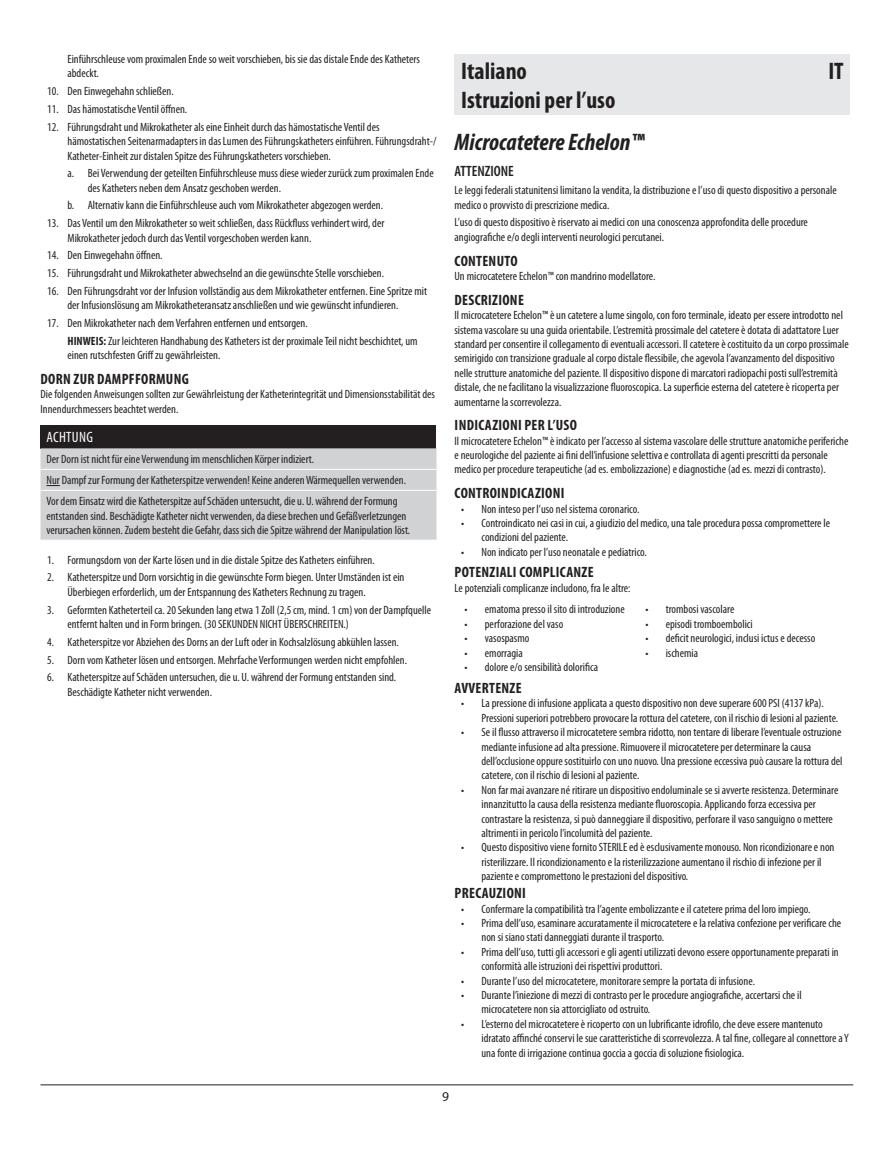
<style>
.page{position:relative;width:891px;height:1161px;background:#fff}
.page>*{position:absolute;margin:0;border:0;box-sizing:border-box;transform-origin:0 0}
.t1{font:700 condensed 24px "Myriad Pro";color:#231f20}
.t2{font:italic 700 condensed 24px "Myriad Pro";color:#231f20}
.t3{font:700 condensed 15px "Myriad Pro";letter-spacing:.02em;color:#231f20}
.t4{font:600 condensed 15px "Myriad Pro";color:#231f20}
.t5{font:condensed 15px "Myriad Pro";color:#fff}
.t6{font:13.5px "Myriad Pro";color:#231f20}
.t7{font:condensed 12px/14.4px "Myriad Pro";color:#231f20}
.s1{font-weight:700}
</style>
<div class="page">
<hr style="left:40px;top:1084px;width:813px;height:1px;background:#231f20">
<div style="left:40px;top:425px;width:396px;height:23px;background:#231f20"></div>
<div style="left:40px;top:448px;width:396px;height:92px;background:#d1d2d4"></div>
<div style="left:454px;top:54px;width:396px;height:60px;background:#e6e7e9"></div>
<p class="t7" style="left:68px;top:52px;width:354px">Einführschleuse vom proximalen Ende so weit vorschieben, bis sie das distale Ende des Katheters abdeckt.</p>
<p class="t7" style="left:47px;top:84px;width:128px">10. Den Einwegehahn schließen.</p>
<p class="t7" style="left:47px;top:102px;width:142px">11. Das hämostatische Ventil öffnen.</p>
<p class="t7" style="left:68px;top:119px;width:371px;text-indent:-20px">12. Führungsdraht und Mikrokatheter als eine Einheit durch das hämostatische Ventil des hämostatischen Seitenarmadapters in das Lumen des Führungskatheters einführen. Führungsdraht-/<br>Katheter-Einheit zur distalen Spitze des Führungskatheters vorschieben.</p>
<p class="t7" style="left:88px;top:166px;width:348px;text-indent:-20px">a. Bei Verwendung der geteilten Einführschleuse muss diese wieder zurück zum proximalen Ende des Katheters neben dem Ansatz geschoben werden.</p>
<p class="t7" style="left:68px;top:198px;width:317px">b. Alternativ kann die Einführschleuse auch vom Mikrokatheter abgezogen werden.</p>
<p class="t7" style="left:68px;top:216px;width:318px;text-indent:-20px">13. Das Ventil um den Mikrokatheter so weit schließen, dass Rückfluss verhindert wird, der<br>Mikrokatheter jedoch durch das Ventil vorgeschoben werden kann.</p>
<p class="t7" style="left:47px;top:248px;width:117px">14. Den Einwegehahn öffnen.</p>
<p class="t7" style="left:47px;top:266px;width:338px">15. Führungsdraht und Mikrokatheter abwechselnd an die gewünschte Stelle vorschieben.</p>
<p class="t7" style="left:68px;top:284px;width:361px;text-indent:-20px">16. Den Führungsdraht vor der Infusion vollständig aus dem Mikrokatheter entfernen. Eine Spritze mit der Infusionslösung am Mikrokatheteransatz anschließen und wie gewünscht infundieren.</p>
<p class="t7" style="left:68px;top:314px;width:352px;line-height:17.7px;text-indent:-20px">17. Den Mikrokatheter nach dem Verfahren entfernen und entsorgen.<br><span class="s1">HINWEIS:</span> Zur leichteren Handhabung des Katheters ist der proximale Teil nicht beschichtet, um</p>
<p class="t7" style="left:68px;top:348px;width:154px">einen rutschfesten Griff zu gewährleisten.</p>
<p class="t3" style="left:41px;top:370px;width:150px">DORN ZUR DAMPFFORMUNG</p>
<p class="t7" style="left:40px;top:387px;width:396px">Die folgenden Anweisungen sollten zur Gewährleistung der Katheterintegrität und Dimensionsstabilität des<br>Innendurchmessers beachtet werden.</p>
<p class="t5" style="left:47px;top:428px;width:14px">Achtung</p>
<p class="t7" style="left:46px;top:449px;width:361px;line-height:21px">Der Dorn ist nicht für eine Verwendung im menschlichen Körper indiziert.<br>Nur Dampf zur Formung der Katheterspitze verwenden! Keine anderen Wärmequellen verwenden.<br>Vor dem Einsatz wird die Katheterspitze auf Schäden untersucht, die u. U. während der Formung</p>
<p class="t7" style="left:46px;top:508px;width:365px">entstanden sind. Beschädigte Katheter nicht verwenden, da diese brechen und Gefäßverletzungen verursachen können. Zudem besteht die Gefahr, dass sich die Spitze während der Manipulation löst.</p>
<p class="t7" style="left:47px;top:552px;width:329px">1. Formungsdorn von der Karte lösen und in die distale Spitze des Katheters einführen.</p>
<p class="t7" style="left:67px;top:570px;width:339px;text-indent:-20px">2. Katheterspitze und Dorn vorsichtig in die gewünschte Form biegen. Unter Umständen ist ein<br>Überbiegen erforderlich, um der Entspannung des Katheters Rechnung zu tragen.</p>
<p class="t7" style="left:67px;top:602px;width:365px;text-indent:-20px">3. Geformten Katheterteil ca. 20 Sekunden lang etwa 1 Zoll (2,5 cm, mind. 1 cm) von der Dampfquelle entfernt halten und in Form bringen. (30 SEKUNDEN NICHT ÜBERSCHREITEN.)</p>
<p class="t7" style="left:47px;top:634px;width:353px">4. Katheterspitze vor Abziehen des Dorns an der Luft oder in Kochsalzlösung abkühlen lassen.</p>
<p class="t7" style="left:47px;top:652px;width:361px">5. Dorn vom Katheter lösen und entsorgen. Mehrfache Verformungen werden nicht empfohlen.</p>
<p class="t7" style="left:67px;top:670px;width:330px;text-indent:-20px">6. Katheterspitze auf Schäden untersuchen, die u. U. während der Formung entstanden sind.<br>Beschädigte Katheter nicht verwenden.</p>
<h1 class="t1" style="left:461px;top:56px;width:67px">Italiano</h1>
<h1 class="t1" style="left:828px;top:56px;width:17px">IT</h1>
<h1 class="t1" style="left:461px;top:85px;width:156px">Istruzioni per l’uso</h1>
<h1 class="t2" style="left:455px;top:127px;width:191px">Microcatetere Echelon™</h1>
<p class="t4" style="left:454px;top:162px;width:61px">ATTENZIONE</p>
<p class="t7" style="left:454px;top:183px;width:384px">Le leggi federali statunitensi limitano la vendita, la distribuzione e l’uso di questo dispositivo a personale medico o provvisto di prescrizione medica.</p>
<p class="t7" style="left:454px;top:215px;width:355px">L’uso di questo dispositivo è riservato ai medici con una conoscenza approfondita delle procedure angiografiche e/o degli interventi neurologici percutanei.</p>
<p class="t3" style="left:455px;top:251px;width:65px">CONTENUTO</p>
<p class="t7" style="left:454px;top:269px;width:202px">Un microcatetere Echelon™ con mandrino modellatore.</p>
<p class="t3" style="left:455px;top:290px;width:71px">DESCRIZIONE</p>
<p class="t7" style="left:454px;top:308px;width:396px">Il microcatetere Echelon™ è un catetere a lume singolo, con foro terminale, ideato per essere introdotto nel sistema vascolare su una guida orientabile. L’estremità prossimale del catetere è dotata di adattatore Luer standard per consentire il collegamento di eventuali accessori. Il catetere è costituito da un corpo prossimale semirigido con transizione graduale al corpo distale flessibile, che agevola l’avanzamento del dispositivo nelle strutture anatomiche del paziente. Il dispositivo dispone di marcatori radiopachi posti sull’estremità distale, che ne facilitano la visualizzazione fluoroscopica. La superficie esterna del catetere è ricoperta per aumentarne la scorrevolezza.</p>
<p class="t3" style="left:455px;top:416px;width:124px">INDICAZIONI PER L’USO</p>
<p class="t7" style="left:454px;top:433px;width:395px">Il microcatetere Echelon™ è indicato per l’accesso al sistema vascolare delle strutture anatomiche periferiche e neurologiche del paziente ai fini dell’infusione selettiva e controllata di agenti prescritti da personale medico per procedure terapeutiche (ad es. embolizzazione) e diagnostiche (ad es. mezzi di contrasto).</p>
<p class="t3" style="left:455px;top:484px;width:111px">CONTROINDICAZIONI</p>
<p class="t7" style="left:461px;top:501px;width:180px">• Non inteso per l’uso nel sistema coronarico.</p>
<p class="t7" style="left:481px;top:516px;width:350px;text-indent:-20px">• Controindicato nei casi in cui, a giudizio del medico, una tale procedura possa compromettere le condizioni del paziente.</p>
<p class="t7" style="left:461px;top:545px;width:187px">• Non indicato per l’uso neonatale e pediatrico.</p>
<p class="t3" style="left:455px;top:563px;width:140px">POTENZIALI COMPLICANZE</p>
<p class="t7" style="left:454px;top:580px;width:178px">Le potenziali complicanze includono, fra le altre:</p>
<p class="t7" style="left:465px;top:602px;width:162px">• ematoma presso il sito di introduzione</p>
<p class="t7" style="left:465px;top:616px;width:100px">• perforazione del vaso</p>
<p class="t7" style="left:465px;top:631px;width:66px">• vasospasmo</p>
<p class="t7" style="left:465px;top:645px;width:60px">• emorragia</p>
<p class="t7" style="left:465px;top:660px;width:135px">• dolore e/o sensibilità dolorifica</p>
<p class="t7" style="left:645px;top:602px;width:90px">• trombosi vascolare</p>
<p class="t7" style="left:645px;top:616px;width:109px">• episodi tromboembolici</p>
<p class="t7" style="left:645px;top:631px;width:171px">• deficit neurologici, inclusi ictus e decesso</p>
<p class="t7" style="left:645px;top:645px;width:54px">• ischemia</p>
<p class="t3" style="left:455px;top:679px;width:68px">AVVERTENZE</p>
<p class="t7" style="left:481px;top:696px;width:358px;text-indent:-20px">• La pressione di infusione applicata a questo dispositivo non deve superare 600 PSI (4137 kPa).<br>Pressioni superiori potrebbero provocare la rottura del catetere, con il rischio di lesioni al paziente.</p>
<p class="t7" style="left:481px;top:725px;width:363px;text-indent:-20px">• Se il flusso attraverso il microcatetere sembra ridotto, non tentare di liberare l’eventuale ostruzione mediante infusione ad alta pressione. Rimuovere il microcatetere per determinare la causa dell’occlusione oppure sostituirlo con uno nuovo. Una pressione eccessiva può causare la rottura del catetere, con il rischio di lesioni al paziente.</p>
<p class="t7" style="left:481px;top:783px;width:358px;text-indent:-20px">• Non far mai avanzare né ritirare un dispositivo endoluminale se si avverte resistenza. Determinare innanzitutto la causa della resistenza mediante fluoroscopia. Applicando forza eccessiva per contrastare la resistenza, si può danneggiare il dispositivo, perforare il vaso sanguigno o mettere altrimenti in pericolo l’incolumità del paziente.</p>
<p class="t7" style="left:481px;top:840px;width:355px;text-indent:-20px">• Questo dispositivo viene fornito STERILE ed è esclusivamente monouso. Non ricondizionare e non risterilizzare. Il ricondizionamento e la risterilizzazione aumentano il rischio di infezione per il paziente e compromettono le prestazioni del dispositivo.</p>
<p class="t3" style="left:455px;top:884px;width:73px">PRECAUZIONI</p>
<p class="t7" style="left:461px;top:901px;width:351px">• Confermare la compatibilità tra l’agente embolizzante e il catetere prima del loro impiego.</p>
<p class="t7" style="left:481px;top:916px;width:361px;text-indent:-20px">• Prima dell’uso, esaminare accuratamente il microcatetere e la relativa confezione per verificare che non si siano stati danneggiati durante il trasporto.</p>
<p class="t7" style="left:481px;top:945px;width:359px;text-indent:-20px">• Prima dell’uso, tutti gli accessori e gli agenti utilizzati devono essere opportunamente preparati in conformità alle istruzioni dei rispettivi produttori.</p>
<p class="t7" style="left:461px;top:973px;width:295px">• Durante l’uso del microcatetere, monitorare sempre la portata di infusione.</p>
<p class="t7" style="left:481px;top:988px;width:322px;text-indent:-20px">• Durante l’iniezione di mezzi di contrasto per le procedure angiografiche, accertarsi che il microcatetere non sia attorcigliato od ostruito.</p>
<p class="t7" style="left:481px;top:1017px;width:369px;text-indent:-20px">• L’esterno del microcatetere è ricoperto con un lubrificante idrofilo, che deve essere mantenuto idratato affinché conservi le sue caratteristiche di scorrevolezza. A tal fine, collegare al connettore a Y una fonte di irrigazione continua goccia a goccia di soluzione fisiologica.</p>
<p class="t6" style="left:442px;top:1088px;width:8px">9</p>
</div>
